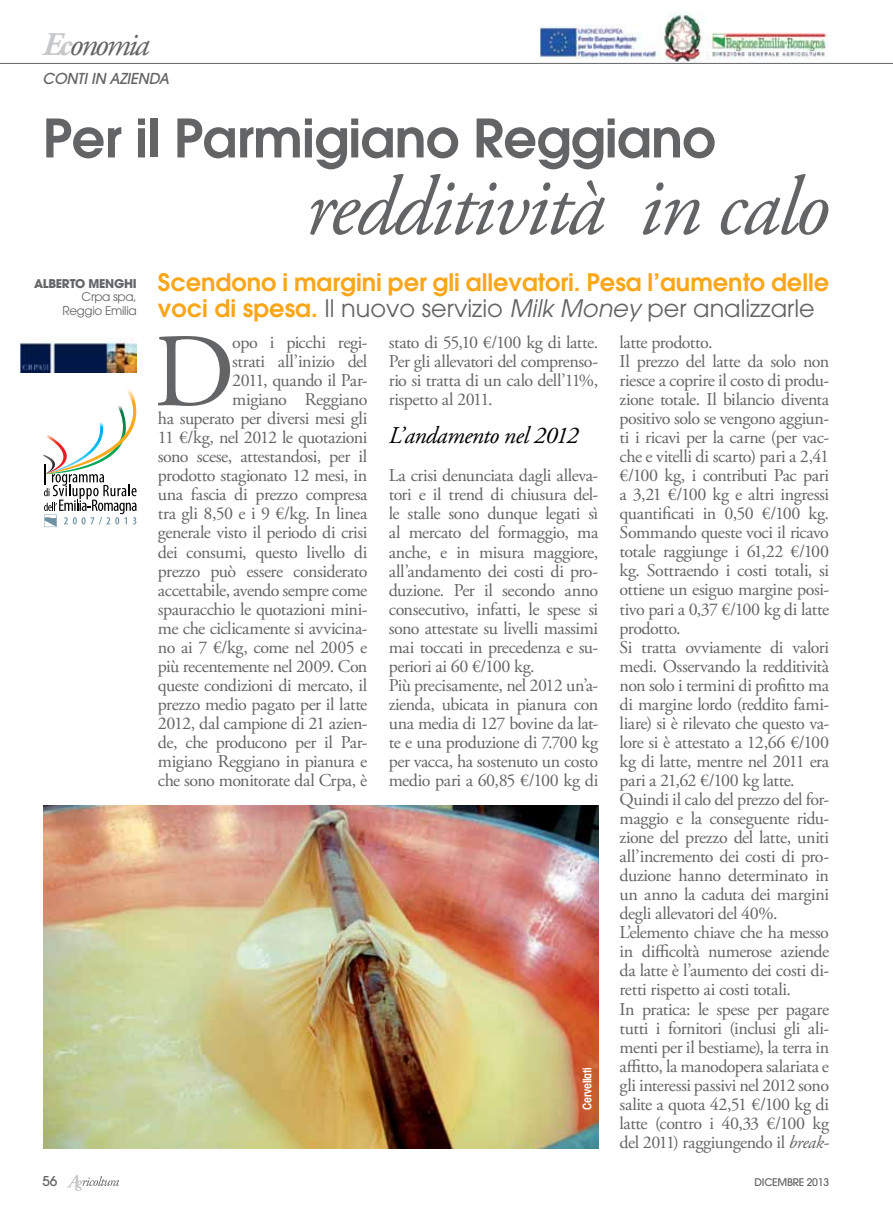
<style>
.page{position:relative;width:893px;height:1212px;background:#fff}
.page>*{position:absolute;margin:0;border:0;box-sizing:border-box;transform-origin:0 0}
.t1{font:104.25px "Adobe Garamond Pro";color:#636466}
.t2{font:italic 83.4px "Adobe Garamond Pro";letter-spacing:-.03em;color:#636466}
.t3{font:600 52.65px "Avant Garde";letter-spacing:-.01em;color:#636466}
.t4{font:italic 33px "Adobe Garamond Pro";letter-spacing:-.07em;color:#636466}
.t5{font:600 24px/25.5px "Avant Garde";color:#faa61a}
.t6{font:italic 24px "Adobe Garamond Pro";letter-spacing:-.025em;color:#000}
.t7{font:18px/19px "Adobe Garamond Pro";letter-spacing:-.025em;color:#636466}
.t8{font:italic 500 15px "Avant Garde";letter-spacing:-.01em;color:#636466}
.t9{font:500 13.5px "Avant Garde";color:#636466}
.t10{font:12px/13.5px "Avant Garde";letter-spacing:-.025em;color:#636466;text-align:right}
.t11{font:700 12px "Avant Garde";letter-spacing:-.025em;color:#636466}
.t12{font:600 condensed 12px "Avant Garde";letter-spacing:-.03em;color:#fff}
.t13{font:500 10.5px "Avant Garde";letter-spacing:-.025em;color:#636466}
.s1{font-weight:700;color:#c7c8ca}
.s2{font-weight:400;color:#636466}
.s3{font-weight:400;font-style:italic;color:#636466}
.s4{font-style:italic}
</style>
<div class="page">
<img style="left:661px;top:12px;width:45px;height:51px">
<img style="left:540px;top:25px;width:121px;height:35px">
<img style="left:706px;top:32px;width:121px;height:28px">
<img style="left:46px;top:389px;width:91px;height:75px">
<img style="left:43px;top:454px;width:13px;height:10px">
<svg style="left:44px;top:464px;width:93px;height:63px"></svg>
<img style="left:21px;top:338px;width:116px;height:35px">
<hr style="left:0;top:63px;width:893px;height:1px;background:#636466">
<svg style="left:67px;top:1175px;width:52px;height:16px"></svg>
<img style="left:43px;top:805px;width:555px;height:343px">
<h3 class="t4" style="left:43px;top:24px;width:109px"><span class="s1">Ec</span>onomia</h3>
<p class="t8" style="left:43px;top:69px;width:128px">CONTI IN AZIENDA</p>
<h3 class="t3" style="left:43px;top:104px;width:675px">Per il Parmigiano Reggiano</h3>
<h2 class="t2" style="left:305px;top:157px;width:526px">redditività in calo</h2>
<p class="t11" style="left:34px;top:275px;width:104px">ALBERTO MENGHI</p>
<p class="t10" style="left:62px;top:290px;width:76px">Crpa spa,<br>Reggio Emilia</p>
<h3 class="t5" style="left:158px;top:269px;width:673px">Scendono i margini per gli allevatori. Pesa l’aumento delle voci di spesa. <span class="s2">Il nuovo servizio</span> <span class="s3">Milk Money</span> <span class="s2">per analizzarle</span></h3>
<h1 class="t1" style="left:154px;top:309px;width:83px">D</h1>
<p class="t7" style="left:158px;top:333px;width:211px;text-align:right">opo i picchi regi-<br>strati all’inizio del<br>2011, quando il Par-<br>migiano Reggiano<br>ha superato per diversi mesi gli<br>11 €/kg, nel 2012 le quotazioni sono scese, attestandosi, per il prodotto stagionato 12 mesi, in una fascia di prezzo compresa tra gli 8,50 e i 9 €/kg. In linea generale visto il periodo di crisi dei consumi, questo livello di prezzo può essere considerato accettabile, avendo sempre come spauracchio le quotazioni mini&shy;me che ciclicamente si avvicina&shy;no ai 7 €/kg, come nel 2005 e più recentemente nel 2009. Con queste condizioni di mercato, il prezzo medio pagato per il latte<br>2012, dal campione di 21 azien&shy;de, che producono per il Par&shy;migiano Reggiano in pianura e che sono monitorate dal Crpa, è</p>
<p class="t7" style="left:389px;top:333px;width:211px;text-align:justify">stato di 55,10 €/100 kg di latte.<br>Per gli allevatori del comprenso&shy;rio si tratta di un calo dell’11%, rispetto al 2011.</p>
<p class="t7" style="left:620px;top:333px;width:211px">latte prodotto.<br>Il prezzo del latte da solo non riesce a coprire il costo di produ&shy;zione totale. Il bilancio diventa positivo solo se vengono aggiun&shy;ti i ricavi per la carne (per vac&shy;che e vitelli di scarto) pari a 2,41 €/100 kg, i contributi Pac pari a 3,21 €/100 kg e altri ingressi quantificati in 0,50 €/100 kg.<br>Sommando queste voci il ricavo totale raggiunge i 61,22 €/100 kg. Sottraendo i costi totali, si ottiene un esiguo margine posi&shy;tivo pari a 0,37 €/100 kg di latte prodotto.<br>Si tratta ovviamente di valori medi. Osservando la redditività non solo i termini di profitto ma di margine lordo (reddito fami&shy;liare) si è rilevato che questo va&shy;lore si è attestato a 12,66 €/100 kg di latte, mentre nel 2011 era pari a 21,62 €/100 kg latte.<br>Quindi il calo del prezzo del for&shy;maggio e la conseguente ridu&shy;zione del prezzo del latte, uniti all’incremento dei costi di pro&shy;duzione hanno determinato in un anno la caduta dei margini degli allevatori del 40%.<br>L’elemento chiave che ha messo in difficoltà numerose aziende da latte è l’aumento dei costi di&shy;retti rispetto ai costi totali.<br>In pratica: le spese per pagare tutti i fornitori (inclusi gli ali&shy;menti per il bestiame), la terra in affitto, la manodopera salariata e gli interessi passivi nel 2012 sono salite a quota 42,51 €/100 kg di latte (contro i 40,33 €/100 kg del 2011) raggiungendo il <span class="s4">break-</span></p>
<h3 class="t6" style="left:389px;top:421px;width:191px">L’andamento nel 2012</h3>
<p class="t7" style="left:389px;top:467px;width:211px">La crisi denunciata dagli alleva&shy;tori e il trend di chiusura del&shy;le stalle sono dunque legati sì al mercato del formaggio, ma anche, e in misura maggiore, all’andamento dei costi di pro&shy;duzione. Per il secondo anno consecutivo, infatti, le spese si sono attestate su livelli massimi mai toccati in precedenza e su&shy;periori ai 60 €/100 kg.<br>Più precisamente, nel 2012 un’a&shy;zienda, ubicata in pianura con una media di 127 bovine da lat&shy;te e una produzione di 7.700 kg per vacca, ha sostenuto un costo medio pari a 60,85 €/100 kg di</p>
<p class="t12" style="left:580px;top:1109px;width:44px;rotate:-90deg">Cervellati</p>
<p class="t9" style="left:43px;top:1173px;width:16px">56</p>
<p class="t13" style="left:754px;top:1176px;width:76px">DICEMBRE 2013</p>
</div>
